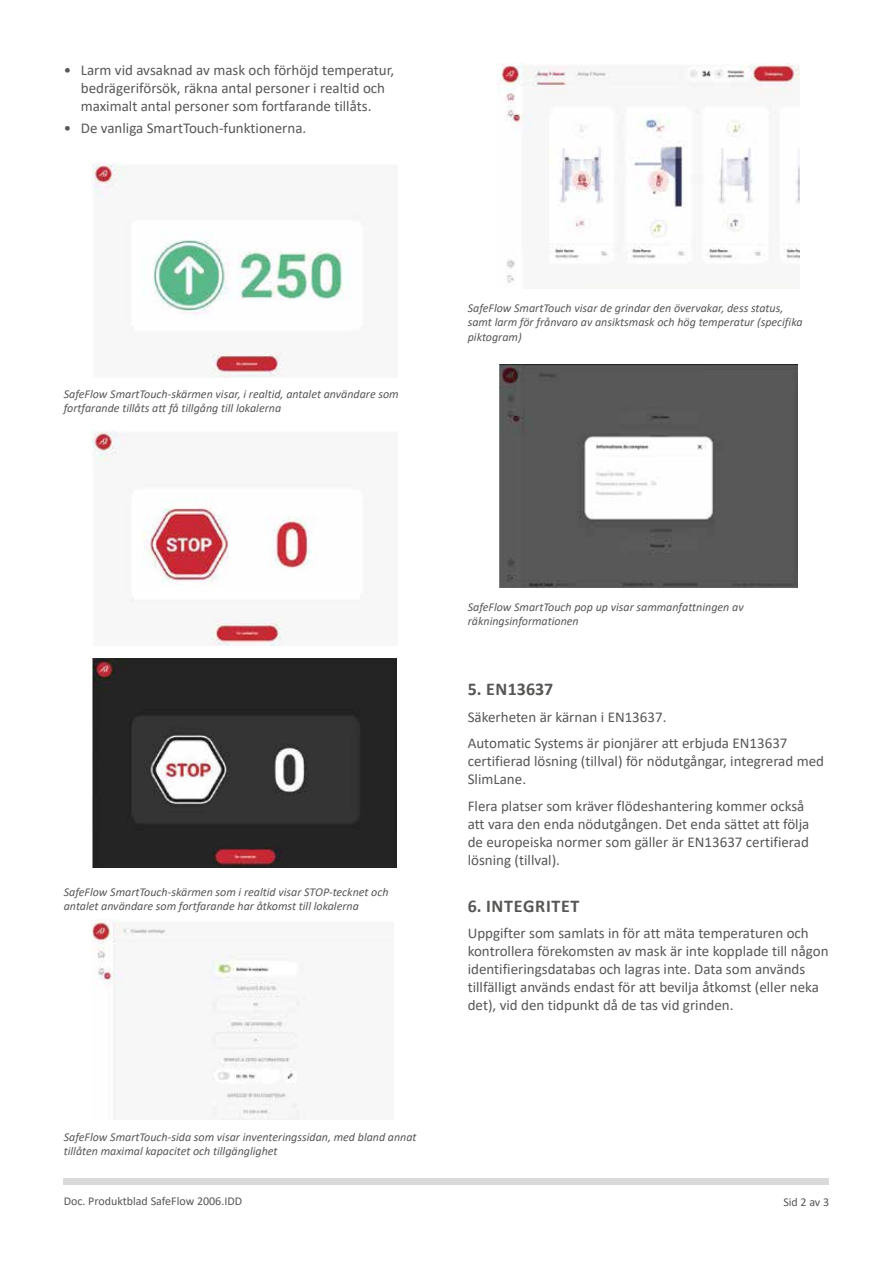
<style>
.page{position:relative;width:893px;height:1263px;background:#fff}
.page>*{position:absolute;margin:0;border:0;box-sizing:border-box;transform-origin:0 0}
.t1{font:700 18px "Calibri";letter-spacing:.04em;color:#575756}
.t2{font:700 18px "Calibri";color:#575756}
.t3{font:15px/18px "Calibri";color:#575756}
.t4{font:italic 12px/14.4px "Calibri";color:#575756}
.t5{font:12px "Calibri";color:#575756}
</style>
<div class="page">
<div style="left:64px;top:1178px;width:765px;height:6px;background:#dadada"></div>
<img style="left:92px;top:163px;width:268px;height:214px">
<img style="left:92px;top:431px;width:259px;height:214px">
<img style="left:93px;top:658px;width:303px;height:210px">
<img style="left:92px;top:920px;width:213px;height:200px">
<img style="left:498px;top:64px;width:301px;height:224px">
<img style="left:499px;top:364px;width:299px;height:223px">
<p class="t3" style="left:64px;top:61px;width:332px;text-align:center">• Larm vid avsaknad av mask och förhöjd temperatur, bedrägeriförsök, räkna antal personer i realtid och maximalt antal personer som fortfarande tillåts.</p>
<p class="t3" style="left:64px;top:119px;width:244px">• De vanliga SmartTouch-funktionerna.</p>
<p class="t4" style="left:64px;top:386px;width:336px">SafeFlow SmartTouch-skärmen visar, i realtid, antalet användare som fortfarande tillåts att få tillgång till lokalerna</p>
<p class="t4" style="left:468px;top:300px;width:336px">SafeFlow SmartTouch visar de grindar den övervakar, dess status, samt larm för frånvaro av ansiktsmask och hög temperatur (specifika piktogram)</p>
<p class="t4" style="left:64px;top:884px;width:326px">SafeFlow SmartTouch-skärmen som i realtid visar STOP-tecknet och antalet användare som fortfarande har åtkomst till lokalerna</p>
<p class="t4" style="left:64px;top:1129px;width:354px">SafeFlow SmartTouch-sida som visar inventeringssidan, med bland annat tillåten maximal kapacitet och tillgänglighet</p>
<p class="t4" style="left:468px;top:599px;width:277px">SafeFlow SmartTouch pop up visar sammanfattningen av räkningsinformationen</p>
<p class="t2" style="left:468px;top:677px;width:87px">5. EN13637</p>
<p class="t3" style="left:468px;top:703px;width:321px;line-height:26.5px">Säkerheten är kärnan i EN13637.<br>Automatic Systems är pionjärer att erbjuda EN13637</p>
<p class="t3" style="left:468px;top:752px;width:358px">certifierad lösning (tillval) för nödutgångar, integrerad med<br>SlimLane.</p>
<p class="t3" style="left:468px;top:796px;width:343px">Flera platser som kräver flödeshantering kommer också att vara den enda nödutgången. Det enda sättet att följa de europeiska normer som gäller är EN13637 certifierad lösning (tillval).</p>
<p class="t1" style="left:468px;top:893px;width:113px">6. INTEGRITET</p>
<p class="t3" style="left:468px;top:924px;width:362px">Uppgifter som samlats in för att mäta temperaturen och kontrollera förekomsten av mask är inte kopplade till någon identifieringsdatabas och lagras inte. Data som används tillfälligt används endast för att bevilja åtkomst (eller neka det), vid den tidpunkt då de tas vid grinden.</p>
<p class="t5" style="left:64px;top:1192px;width:180px">Doc. Produktblad SafeFlow 2006.IDD</p>
<p class="t5" style="left:783px;top:1194px;width:47px">Sid 2 av 3</p>
</div>
